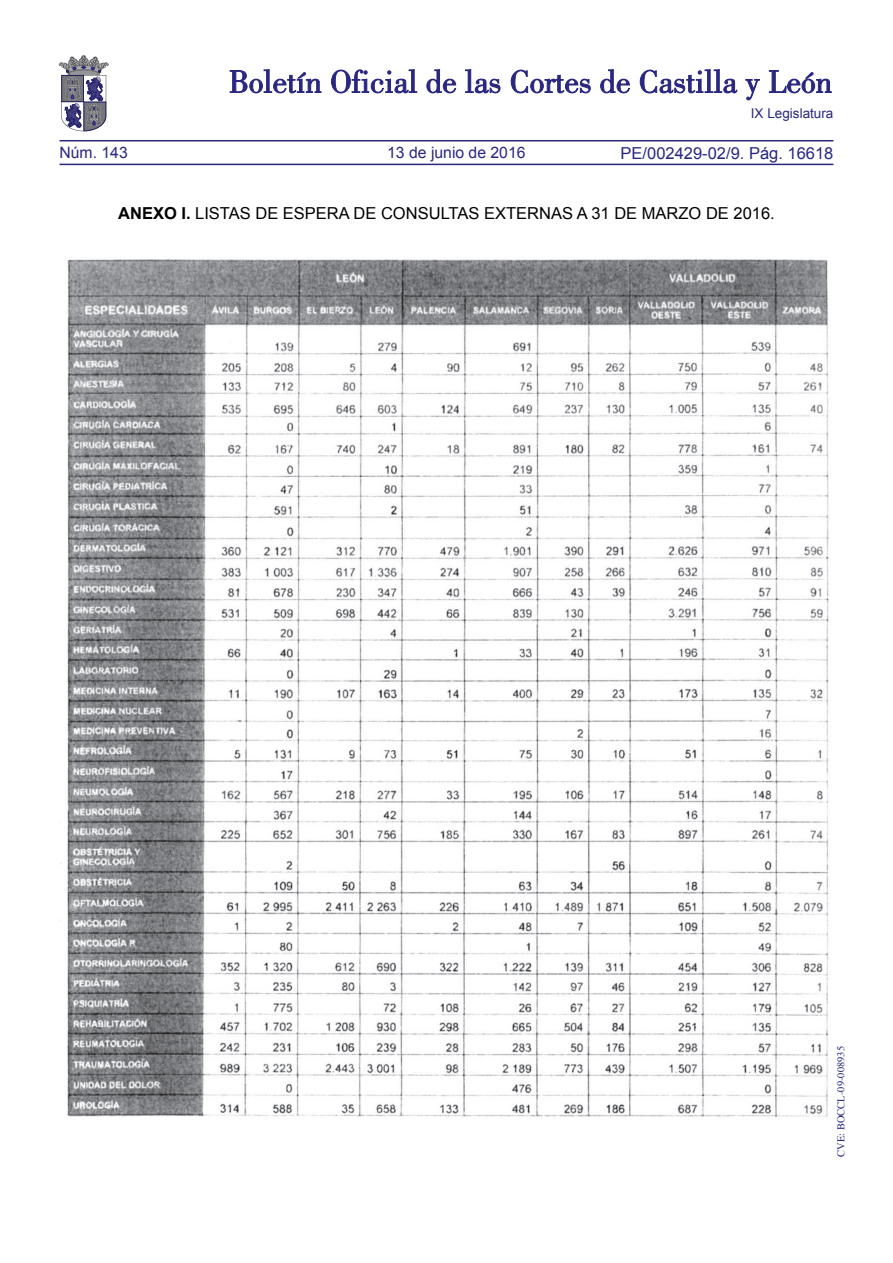
<style>
.page{position:relative;width:893px;height:1263px;background:#fff}
.page>*{position:absolute;margin:0;border:0;box-sizing:border-box;transform-origin:0 0}
.t1{font:16.5px "Arial";color:#000}
.t2{font:16.5px "Arial";color:#292780}
.t3{font:15.75px "Arial";color:#292780}
.t4{font:13.5px "Arial";color:#292780}
.t5{font:10.5px "Times";color:#292780}
.s1{font-weight:700}
</style>
<div class="page">
<hr style="left:60px;top:164px;width:773px;height:1px;background:#292780">
<hr style="left:60px;top:140px;width:773px;height:1px;background:#292780">
<svg style="left:230px;top:69px;width:91px;height:24px"></svg>
<svg style="left:331px;top:69px;width:86px;height:24px"></svg>
<svg style="left:426px;top:69px;width:30px;height:24px"></svg>
<svg style="left:465px;top:69px;width:35px;height:24px"></svg>
<svg style="left:511px;top:70px;width:80px;height:23px"></svg>
<svg style="left:600px;top:69px;width:30px;height:24px"></svg>
<svg style="left:640px;top:69px;width:97px;height:24px"></svg>
<svg style="left:745px;top:79px;width:15px;height:21px"></svg>
<svg style="left:769px;top:70px;width:62px;height:23px"></svg>
<svg style="left:59px;top:55px;width:49px;height:76px"></svg>
<img style="left:60px;top:259px;width:769px;height:858px">
<p class="t3" style="left:60px;top:142px;width:70px">Núm. 143</p>
<p class="t3" style="left:387px;top:142px;width:140px">13 de junio de 2016</p>
<p class="t4" style="left:751px;top:105px;width:84px">IX Legislatura</p>
<p class="t2" style="left:621px;top:142px;width:214px">PE/002429-02/9. Pág. 16618</p>
<p class="t1" style="left:118px;top:202px;width:658px"><span class="s1">ANEXO I.</span> LISTAS DE ESPERA DE CONSULTAS EXTERNAS A 31 DE MARZO DE 2016.</p>
<p class="t5" style="left:831px;top:1157px;width:112px;rotate:-90deg">CVE: BOCCL-09-008935</p>
</div>
